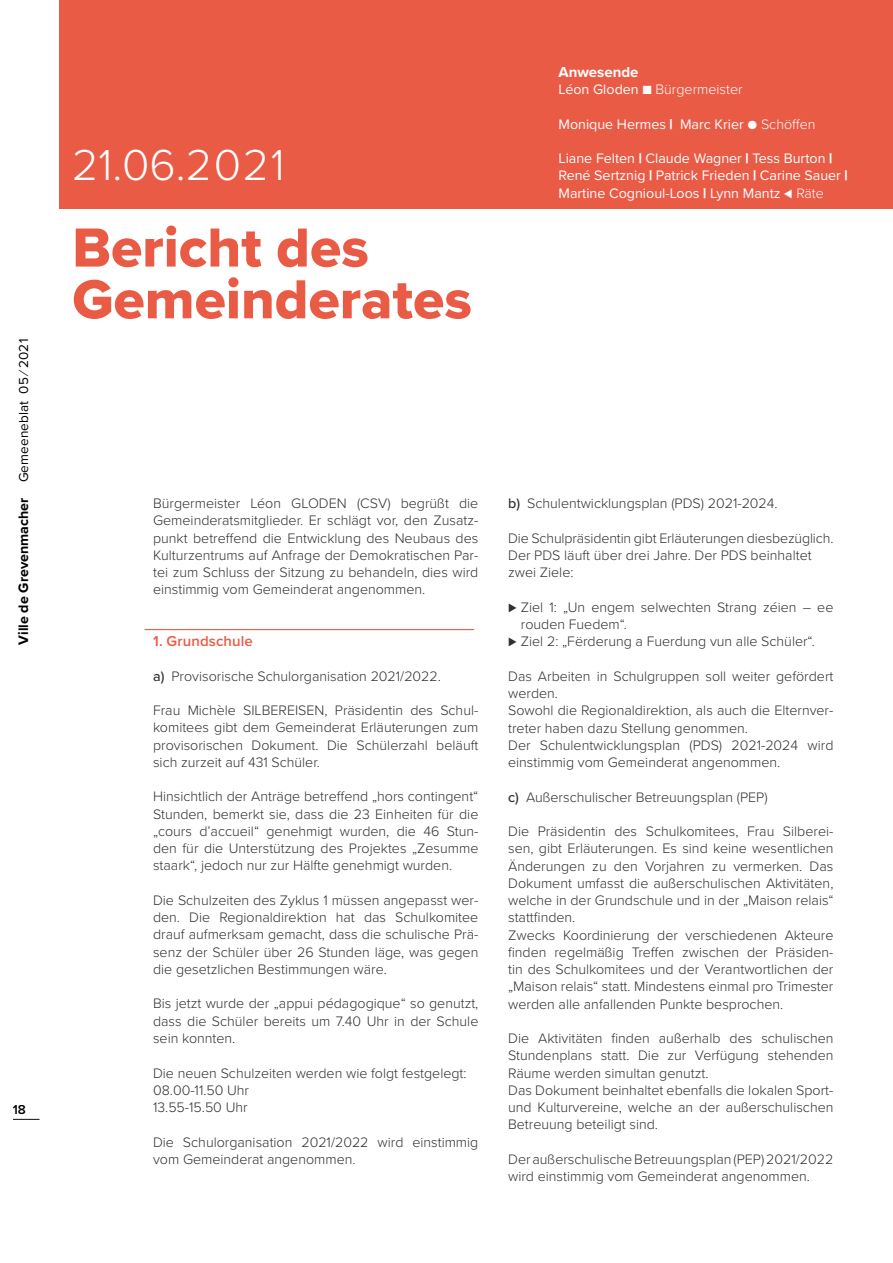
<style>
.page{position:relative;width:893px;height:1263px;background:#fff}
.page>*{position:absolute;margin:0;border:0;box-sizing:border-box;transform-origin:0 0}
.t1{font:57px/51.8px "Proxima Nova Extrabld";color:#ea5b46}
.t2{font:300 45px "Proxima Nova";letter-spacing:.04em;color:#fff}
.t3{font:600 15px "Proxima Nova";letter-spacing:.005em;color:#ea5b46}
.t4{font:700 15px "Proxima Nova";color:#fff}
.t5{font:300 14.25px/17.2px "Proxima Nova";color:#2f2f2e}
.t6{font:14.25px/17.2px "Proxima Nova";color:#fff}
.t7{font:700 14.25px "Proxima Nova";color:#000}
.t8{font:300 14.25px "Proxima Nova";color:#fff}
.t9{font:600 13.5px "Proxima Nova";color:#000}
.s1{font-weight:400;font-size:13.5px}
.s2{font-weight:400}
.s3{font-weight:900}
.s4{font-weight:300}
.s5{font-weight:500}
</style>
<div class="page">
<div style="left:60px;top:0;width:833px;height:208px;background:#ea5b46"></div>
<hr style="left:145px;top:629px;width:329px;height:1px;background:#ea5b46">
<svg style="left:13px;top:1119px;width:27px;height:1px"></svg>
<p class="t7" style="left:13px;top:645px;width:307px;rotate:-90deg">Ville de Grevenmacher <span class="s1">Gemeeneblat 05 ∕2021</span></p>
<p class="t9" style="left:13px;top:1100px;width:15px">18</p>
<h2 class="t2" style="left:72px;top:132px;width:214px">21.06.2021</h2>
<h1 class="t1" style="left:72px;top:221px;width:401px">Bericht des<br>Gemeinderates</h1>
<p class="t4" style="left:558px;top:61px;width:81px">Anwesende</p>
<p class="t8" style="left:558px;top:79px;width:186px"><span class="s2">Léon Gloden ■</span> Bürgermeister</p>
<p class="t6" style="left:558px;top:115px;width:258px">Monique Hermes <span class="s3">|</span> Marc Krier ● <span class="s4">Schöffen</span></p>
<p class="t6" style="left:558px;top:149px;width:291px">Liane Felten <span class="s3">|</span> Claude Wagner <span class="s3">|</span> Tess Burton <span class="s3">|<br></span>René Sertznig <span class="s3">|</span> Patrick Frieden <span class="s3">|</span> Carine Sauer <span class="s3">|<br></span>Martine Cognioul-Loos <span class="s3">|</span> Lynn Mantz ⊳ <span class="s4">Räte</span></p>
<p class="t5" style="left:153px;top:494px;width:327px;text-align:justify">Bürgermeister Léon GLODEN (CSV) begrüßt die Gemeinderatsmitglieder. Er schlägt vor, den Zusatz&shy;punkt betreffend die Entwicklung des Neubaus des Kulturzentrums auf Anfrage der Demokratischen Par&shy;tei zum Schluss der Sitzung zu behandeln, dies wird einstimmig vom Gemeinderat angenommen.</p>
<p class="t3" style="left:153px;top:630px;width:101px">1. Grundschule</p>
<p class="t5" style="left:153px;top:666px;width:289px"><span class="s5">a)</span> Provisorische Schulorganisation 2021/2022.</p>
<p class="t5" style="left:153px;top:701px;width:327px;text-align:justify">Frau Michèle SILBEREISEN, Präsidentin des Schul&shy;komitees gibt dem Gemeinderat Erläuterungen zum provisorischen Dokument. Die Schülerzahl beläuft sich zurzeit auf 431 Schüler.</p>
<p class="t5" style="left:153px;top:787px;width:327px;text-align:justify">Hinsichtlich der Anträge betreffend „hors contingent“ Stunden, bemerkt sie, dass die 23 Einheiten für die „cours d’accueil“ genehmigt wurden, die 46 Stun&shy;den für die Unterstützung des Projektes „Zesumme staark“, jedoch nur zur Hälfte genehmigt wurden.</p>
<p class="t5" style="left:153px;top:891px;width:327px;text-align:justify">Die Schulzeiten des Zyklus 1 müssen angepasst wer&shy;den. Die Regionaldirektion hat das Schulkomitee drauf aufmerksam gemacht, dass die schulische Prä&shy;senz der Schüler über 26 Stunden läge, was gegen die gesetzlichen Bestimmungen wäre.</p>
<p class="t5" style="left:153px;top:994px;width:327px;text-align:justify">Bis jetzt wurde der „appui pédagogique“ so genutzt, dass die Schüler bereits um 7.40 Uhr in der Schule sein konnten.</p>
<p class="t5" style="left:153px;top:1063px;width:315px">Die neuen Schulzeiten werden wie folgt festgelegt:<br>08.00-11.50 Uhr<br>13.55-15.50 Uhr</p>
<p class="t5" style="left:153px;top:1132px;width:327px">Die Schulorganisation 2021/2022 wird einstimmig vom Gemeinderat angenommen.</p>
<p class="t5" style="left:508px;top:494px;width:271px"><span class="s5">b)</span> Schulentwicklungsplan (PDS) 2021-2024.</p>
<p class="t5" style="left:508px;top:528px;width:327px">Die Schulpräsidentin gibt Erläuterungen diesbezüglich.<br>Der PDS läuft über drei Jahre. Der PDS beinhaltet zwei Ziele:</p>
<p class="t5" style="left:508px;top:597px;width:327px">⊲ Ziel 1: „Un engem selwechten Strang zéien – ee</p>
<p class="t5" style="left:521px;top:615px;width:108px">rouden Fuedem“.</p>
<p class="t5" style="left:508px;top:632px;width:308px">⊲ Ziel 2: „Fërderung a Fuerdung vun alle Schüler“.</p>
<p class="t5" style="left:508px;top:667px;width:327px">Das Arbeiten in Schulgruppen soll weiter gefördert werden.<br>Sowohl die Regionaldirektion, als auch die Elternver&shy;treter haben dazu Stellung genommen.<br>Der Schulentwicklungsplan (PDS) 2021-2024 wird einstimmig vom Gemeinderat angenommen.</p>
<p class="t5" style="left:508px;top:787px;width:261px"><span class="s5">c)</span> Außerschulischer Betreuungsplan (PEP)</p>
<p class="t5" style="left:508px;top:822px;width:327px">Die Präsidentin des Schulkomitees, Frau Silberei&shy;sen, gibt Erläuterungen. Es sind keine wesentlichen Änderungen zu den Vorjahren zu vermerken. Das Dokument umfasst die außerschulischen Aktivitäten, welche in der Grundschule und in der „Maison relais“ stattfinden.<br>Zwecks Koordinierung der verschiedenen Akteure finden regelmäßig Treffen zwischen der Präsiden&shy;tin des Schulkomitees und der Verantwortlichen der „Maison relais“ statt. Mindestens einmal pro Trimester werden alle anfallenden Punkte besprochen.</p>
<p class="t5" style="left:508px;top:1029px;width:327px">Die Aktivitäten finden außerhalb des schulischen Stundenplans statt. Die zur Verfügung stehenden Räume werden simultan genutzt.<br>Das Dokument beinhaltet ebenfalls die lokalen Sport&shy;und Kulturvereine, welche an der außerschulischen Betreuung beteiligt sind.</p>
<p class="t5" style="left:508px;top:1150px;width:327px">Der außerschulische Betreuungsplan (PEP) 2021/2022 wird einstimmig vom Gemeinderat angenommen.</p>
</div>
